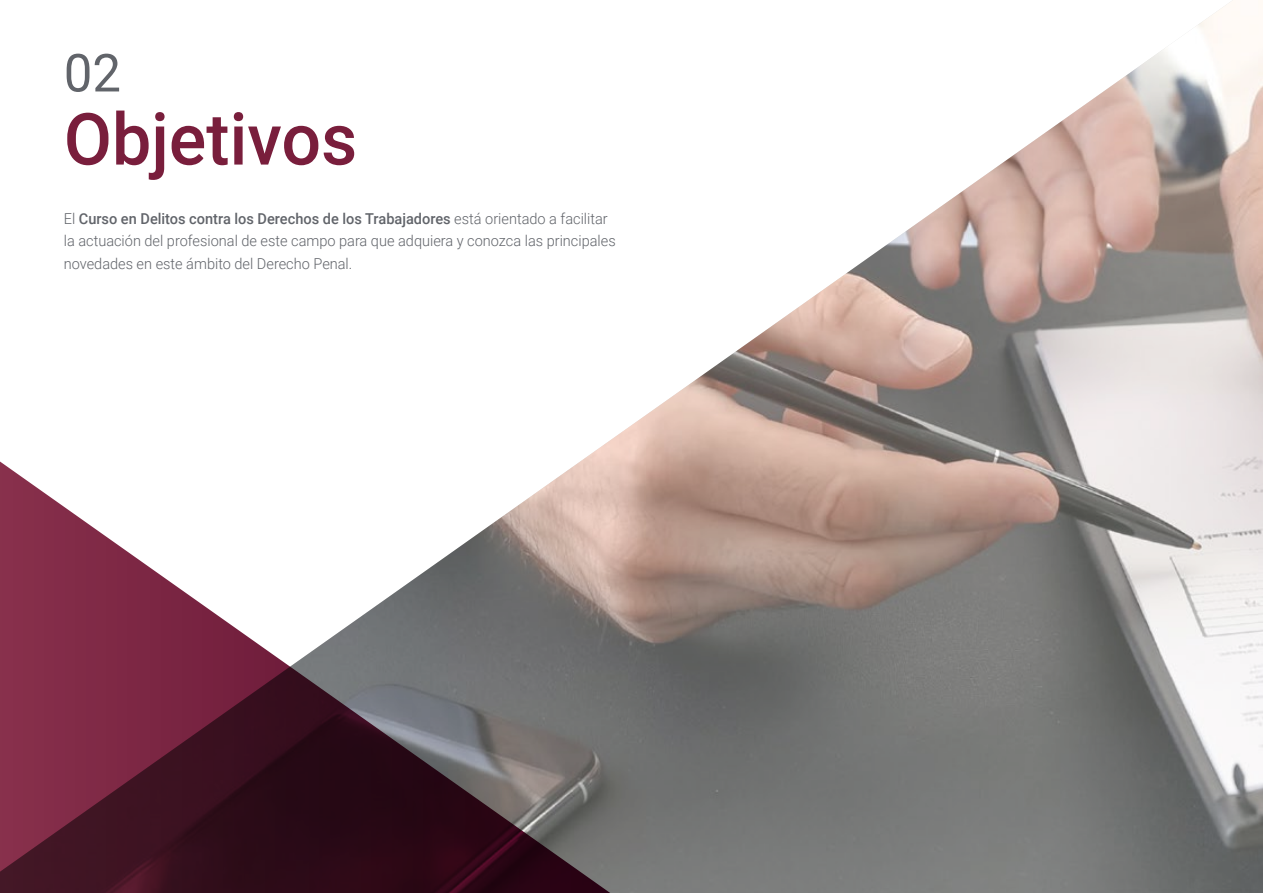
<style>
.page{position:relative;width:1263px;height:893px;background:#fff}
.page>*{position:absolute;margin:0;border:0;box-sizing:border-box;transform-origin:0 0}
.t1{font:500 72px "Roboto";color:#791e3c}
.t2{font:52.5px "Roboto";color:#61646a}
.t3{font:300 15px/22.5px "Roboto";color:#61646a}
.s1{font-weight:500}
</style>
<div class="page">
<img style="left:602px;top:0;width:661px;height:893px">
<svg style="left:0;top:446px;width:640px;height:447px"></svg>
<h2 class="t2" style="left:64px;top:36px;width:59px">02</h2>
<h1 class="t1" style="left:64px;top:89px;width:295px">Objetivos</h1>
<p class="t3" style="left:64px;top:207px;width:553px">El <span class="s1">Curso en Delitos contra los Derechos de los Trabajadores</span> está orientado a facilitar la actuación del profesional de este campo para que adquiera y conozca las principales novedades en este ámbito del Derecho Penal.</p>
</div>
